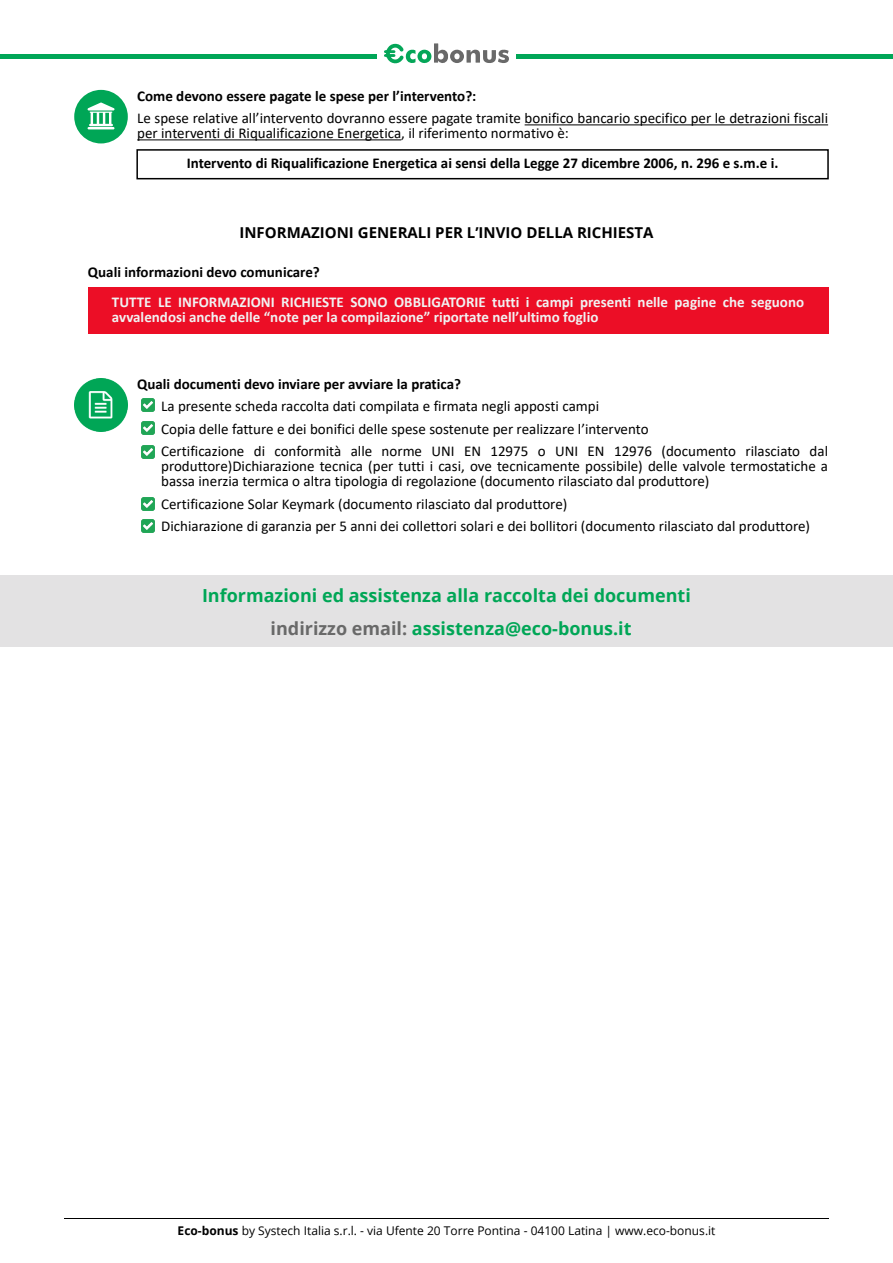
<style>
.page{position:relative;width:893px;height:1263px;background:#fff}
.page>*{position:absolute;margin:0;border:0;box-sizing:border-box;transform-origin:0 0}
.t1{font:700 18px/32.8px "Open Sans";color:#00a656;text-align:center}
.t2{font:15px/22.5px "Calibri";color:#000}
.t3{font:700 15px "Calibri";color:#000}
.t4{font:700 15px/15px "Calibri";color:#f1f2f2}
.t5{font:700 15px "Open Sans";color:#000}
.t6{font:12px "Open Sans";color:#000}
.s1{color:#ec0e26}
.s2{color:#696969}
.s3{font-weight:700}
</style>
<div class="page">
<div style="left:88px;top:287px;width:740px;height:47px;background:#ec0e26"></div>
<img style="left:65px;top:1218px;width:763px;height:1px">
<hr style="left:525px;top:124px;width:303px;height:1px;background:#000">
<hr style="left:137px;top:139px;width:264px;height:1px;background:#000">
<img style="left:74px;top:378px;width:54px;height:54px">
<svg style="left:141px;top:445px;width:13px;height:13px"></svg>
<svg style="left:141px;top:520px;width:13px;height:13px"></svg>
<svg style="left:141px;top:497px;width:13px;height:13px"></svg>
<svg style="left:141px;top:399px;width:13px;height:13px"></svg>
<svg style="left:141px;top:422px;width:13px;height:13px"></svg>
<div style="left:517px;top:54px;width:376px;height:5px;background:#00a657"></div>
<svg style="left:384px;top:43px;width:125px;height:21px"></svg>
<div style="left:0;top:54px;width:376px;height:5px;background:#00a657"></div>
<div style="left:136px;top:149px;width:693px;height:30px;border:2px solid #000"></div>
<div style="left:74px;top:90px;width:54px;height:53px;background:#00a656;border-radius:50%"></div>
<hr style="left:88px;top:127px;width:26px;height:2px;background:#fff">
<svg style="left:87px;top:102px;width:27px;height:24px"></svg>
<div style="left:0;top:575px;width:893px;height:72px;background:#e3e2e3"></div>
<p class="t3" style="left:137px;top:85px;width:341px">Come devono essere pagate le spese per l’intervento?:</p>
<p class="t2" style="left:137px;top:110px;width:692px;line-height:15px">Le spese relative all’intervento dovranno essere pagate tramite bonifico bancario specifico per le detrazioni fiscali per interventi di Riqualificazione Energetica, il riferimento normativo è:</p>
<p class="t3" style="left:187px;top:153px;width:593px">Intervento di Riqualificazione Energetica ai sensi della Legge 27 dicembre 2006, n. 296 e s.m.e i.</p>
<p class="t5" style="left:239px;top:222px;width:416px">INFORMAZIONI GENERALI PER L’INVIO DELLA RICHIESTA</p>
<p class="t3" style="left:88px;top:261px;width:233px">Quali informazioni devo comunicare?</p>
<p class="t4" style="left:112px;top:294px;width:694px">TUTTE LE INFORMAZIONI RICHIESTE SONO OBBLIGATORIE tutti i campi presenti nelle pagine che seguono avvalendosi anche delle “note per la compilazione” riportate nell’ultimo foglio<span class="s1">.</span></p>
<p class="t3" style="left:137px;top:373px;width:325px">Quali documenti devo inviare per avviare la pratica?</p>
<p class="t2" style="left:161px;top:394px;width:668px">La presente scheda raccolta dati compilata e firmata negli apposti campi<br>Copia delle fatture e dei bonifici delle spese sostenute per realizzare l’intervento<br>Certificazione di conformità alle norme UNI EN 12975 o UNI EN 12976 (documento rilasciato dal</p>
<p class="t2" style="left:161px;top:458px;width:668px;line-height:15px">produttore)Dichiarazione tecnica (per tutti i casi, ove tecnicamente possibile) delle valvole termostatiche a bassa inerzia termica o altra tipologia di regolazione (documento rilasciato dal produttore)</p>
<p class="t2" style="left:161px;top:492px;width:650px">Certificazione Solar Keymark (documento rilasciato dal produttore)<br>Dichiarazione di garanzia per 5 anni dei collettori solari e dei bollitori (documento rilasciato dal produttore)</p>
<p class="t1" style="left:202px;top:579px;width:490px">Informazioni ed assistenza alla raccolta dei documenti <span class="s2">indirizzo email:</span> assistenza@eco-bonus.it</p>
<p class="t6" style="left:178px;top:1223px;width:539px"><span class="s3">Eco-bonus</span> by Systech Italia s.r.l. - via Ufente 20 Torre Pontina - 04100 Latina | www.eco-bonus.it</p>
</div>
